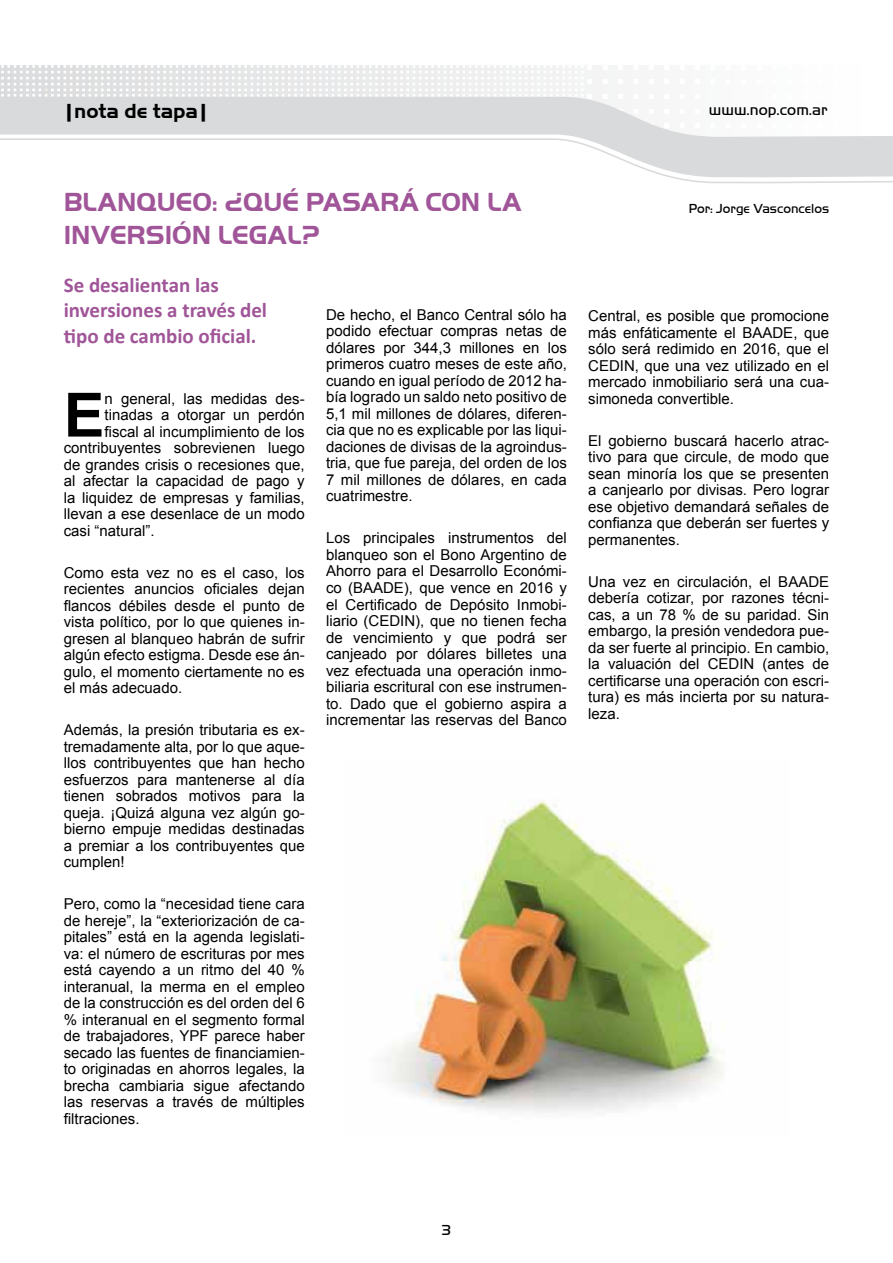
<style>
.page{position:relative;width:893px;height:1263px;background:#fff}
.page>*{position:absolute;margin:0;border:0;box-sizing:border-box;transform-origin:0 0}
.t1{font:700 61.05px "Arial";color:#000}
.t2{font:700 27px/32.4px "Handel Got D";color:#a05598}
.t3{font:700 21px/25.2px "Calibri";color:#a05598}
.t4{font:700 21px "Handel Got D";color:#000}
.t5{font:15.9px "Handel Got D Ligh";color:#000}
.t6{font:15px/16.5px "Arial";color:#000;text-align:justify}
.t7{font:15px "Handel Got D Ligh";color:#000}
.t8{font:13.5px "Handel Got D Ligh";color:#000}
</style>
<div class="page">
<svg style="left:669px;top:177px;width:224px;height:7px"></svg>
<svg style="left:592px;top:65px;width:27px;height:32px"></svg>
<svg style="left:0;top:65px;width:592px;height:32px"></svg>
<svg style="left:603px;top:79px;width:4px;height:5px"></svg>
<svg style="left:603px;top:94px;width:4px;height:3px"></svg>
<svg style="left:603px;top:65px;width:4px;height:5px"></svg>
<svg style="left:0;top:97px;width:893px;height:80px"></svg>
<img style="left:385px;top:800px;width:339px;height:313px">
<h3 class="t4" style="left:64px;top:100px;width:146px">|nota de tapa|</h3>
<p class="t5" style="left:709px;top:100px;width:120px">www.nop.com.ar</p>
<h2 class="t2" style="left:64px;top:186px;width:459px">BLANQUEO: ¿QUÉ PASARÁ CON LA<br>INVERSIÓN LEGAL?</h2>
<h3 class="t3" style="left:64px;top:272px;width:205px">Se desalientan las inversiones a través del tipo de cambio oficial.</h3>
<p class="t6" style="left:326px;top:307px;width:242px">De hecho, el Banco Central sólo ha podido efectuar compras netas de dólares por 344,3 millones en los primeros cuatro meses de este año, cuando en igual período de 2012 ha&shy;bía logrado un saldo neto positivo de 5,1 mil millones de dólares, diferen&shy;cia que no es explicable por las liqui&shy;daciones de divisas de la agroindus&shy;tria, que fue pareja, del orden de los 7 mil millones de dólares, en cada cuatrimestre.</p>
<p class="t6" style="left:326px;top:530px;width:242px">Los principales instrumentos del blanqueo son el Bono Argentino de Ahorro para el Desarrollo Económi&shy;co (BAADE), que vence en 2016 y el Certificado de Depósito Inmobi&shy;liario (CEDIN), que no tienen fecha de vencimiento y que podrá ser canjeado por dólares billetes una vez efectuada una operación inmo&shy;biliaria escritural con ese instrumen&shy;to. Dado que el gobierno aspira a incrementar las reservas del Banco</p>
<h1 class="t1" style="left:64px;top:375px;width:42px">E</h1>
<p class="t6" style="left:105px;top:390px;width:202px">n general, las medidas des-</p>
<p class="t6" style="left:105px;top:407px;width:202px">tinadas a otorgar un perdón</p>
<p class="t6" style="left:105px;top:423px;width:202px">fiscal al incumplimiento de los</p>
<p class="t6" style="left:64px;top:440px;width:242px">contribuyentes sobrevienen luego</p>
<p class="t6" style="left:64px;top:456px;width:242px">de grandes crisis o recesiones que,</p>
<p class="t6" style="left:64px;top:473px;width:242px">al afectar la capacidad de pago y</p>
<p class="t6" style="left:64px;top:489px;width:242px">la liquidez de empresas y familias,</p>
<p class="t6" style="left:64px;top:506px;width:242px">llevan a ese desenlace de un modo</p>
<p class="t6" style="left:64px;top:522px;width:92px">casi “natural”.</p>
<p class="t6" style="left:64px;top:564px;width:242px">Como esta vez no es el caso, los recientes anuncios oficiales dejan flancos débiles desde el punto de vista político, por lo que quienes in&shy;gresen al blanqueo habrán de sufrir algún efecto estigma. Desde ese án&shy;gulo, el momento ciertamente no es el más adecuado.</p>
<p class="t6" style="left:64px;top:722px;width:242px">Además, la presión tributaria es ex&shy;tremadamente alta, por lo que aque&shy;llos contribuyentes que han hecho esfuerzos para mantenerse al día tienen sobrados motivos para la queja. ¡Quizá alguna vez algún go&shy;bierno empuje medidas destinadas a premiar a los contribuyentes que cumplen!</p>
<p class="t6" style="left:64px;top:896px;width:242px">Pero, como la “necesidad tiene cara de hereje”, la “exteriorización de ca&shy;pitales” está en la agenda legislati&shy;va: el número de escrituras por mes está cayendo a un ritmo del 40 % interanual, la merma en el empleo de la construcción es del orden del 6 % interanual en el segmento formal de trabajadores, YPF parece haber secado las fuentes de financiamien&shy;to originadas en ahorros legales, la brecha cambiaria sigue afectando las reservas a través de múltiples filtraciones.</p>
<p class="t8" style="left:689px;top:201px;width:142px">Por: Jorge Vasconcelos</p>
<p class="t6" style="left:588px;top:308px;width:242px">Central, es posible que promocione más enfáticamente el BAADE, que sólo será redimido en 2016, que el CEDIN, que una vez utilizado en el mercado inmobiliario será una cua&shy;simoneda convertible.</p>
<p class="t6" style="left:588px;top:432px;width:242px">El gobierno buscará hacerlo atrac&shy;tivo para que circule, de modo que sean minoría los que se presenten a canjearlo por divisas. Pero lograr ese objetivo demandará señales de confianza que deberán ser fuertes y permanentes.</p>
<p class="t6" style="left:588px;top:574px;width:242px">Una vez en circulación, el BAADE debería cotizar, por razones técni&shy;cas, a un 78 % de su paridad. Sin embargo, la presión vendedora pue&shy;da ser fuerte al principio. En cambio, la valuación del CEDIN (antes de certificarse una operación con escri&shy;tura) es más incierta por su natura&shy;leza.</p>
<p class="t7" style="left:442px;top:1222px;width:11px">3</p>
</div>
